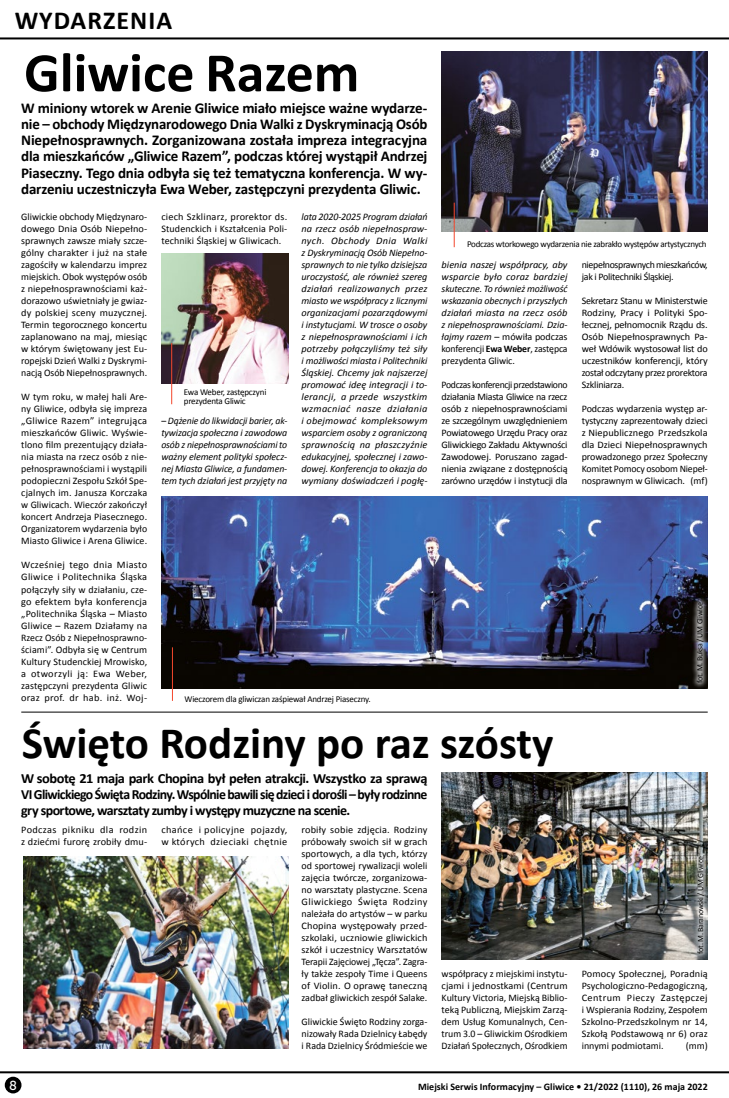
<style>
.page{position:relative;width:729px;height:1098px;background:#fff}
.page>*{position:absolute;margin:0;border:0;box-sizing:border-box;transform-origin:0 0}
.t1{font:700 56px "Calibri";color:#000}
.t2{font:700 45px "Calibri";color:#000}
.t3{font:700 26px "Calibri";letter-spacing:.04em;color:#000}
.t4{font:700 15px/16px "Calibri";letter-spacing:-.01em;color:#000;text-align:justify}
.t5{font:700 14px/16px "Calibri";letter-spacing:-.045em;color:#000;text-align:justify}
.t6{font:13px "Museo Sans 500";color:#fff}
.t7{font:10px/12px "Calibri";color:#000;text-align:justify}
.t8{font:italic 10px/12px "Calibri";letter-spacing:-.005em;color:#000;text-align:justify}
.t9{font:700 10px "Calibri";color:#000}
.t10{font:10px/12px "Calibri";letter-spacing:-.03em;color:#000}
.t11{font:10px/12px "Calibri";letter-spacing:.03em;color:#000}
.t12{font:9px/9px "Calibri";letter-spacing:-.03em;color:#000}
.t13{font:8px "Calibri";letter-spacing:-.03em;color:#000}
.s1{font-style:normal}
.s2{font-weight:700;font-style:normal}
</style>
<div class="page">
<hr style="left:0;top:1070px;width:729px;height:2px;background:#000">
<div style="left:5px;top:1076px;width:16px;height:16px;background:#000;border-radius:50%"></div>
<hr style="left:0;top:37px;width:729px;height:2px;background:#000">
<hr style="left:21px;top:711px;width:686px;height:1px;background:#000">
<img style="left:441px;top:772px;width:266px;height:186px">
<img style="left:23px;top:856px;width:265px;height:192px">
<img style="left:161px;top:496px;width:546px;height:192px">
<img style="left:161px;top:254px;width:127px;height:129px">
<img style="left:441px;top:51px;width:266px;height:180px">
<div style="left:690px;top:596px;width:19px;height:92px;background:#fff;opacity:.75"></div>
<div style="left:691px;top:849px;width:19px;height:110px;background:#fff;opacity:.75"></div>
<hr style="left:454px;top:202px;width:1px;height:45px;background:#f4472c">
<hr style="left:172px;top:647px;width:1px;height:53px;background:#f4472c">
<hr style="left:171px;top:343px;width:1px;height:61px;background:#f4472c">
<h3 class="t3" style="left:15px;top:4px;width:159px">WYDARZENIA</h3>
<h1 class="t1" style="left:24px;top:37px;width:337px">Gliwice Razem</h1>
<p class="t4" style="left:21px;top:100px;width:407px">W miniony wtorek w Arenie Gliwice miało miejsce ważne wydarze&shy;nie – obchody Międzynarodowego Dnia Walki z Dyskryminacją Osób Niepełnosprawnych. Zorganizowana została impreza integracyjna dla mieszkańców „Gliwice Razem”, podczas której wystąpił Andrzej Piaseczny. Tego dnia odbyła się też tematyczna konferencja. W wy&shy;darzeniu uczestniczyła Ewa Weber, zastępczyni prezydenta Gliwic.</p>
<p class="t7" style="left:21px;top:211px;width:127px">Gliwickie obchody Międzynaro&shy;dowego Dnia Osób Niepełno&shy;sprawnych zawsze miały szcze&shy;gólny charakter i już na stałe zagościły w kalendarzu imprez miejskich. Obok występów osób z niepełnosprawnościami każ&shy;dorazowo uświetniały je gwiaz&shy;dy polskiej sceny muzycznej.<br>Termin tegorocznego koncertu zaplanowano na maj, miesiąc w którym świętowany jest Eu&shy;ropejski Dzień Walki z Dyskrymi&shy;nacją Osób Niepełnosprawnych.</p>
<p class="t7" style="left:21px;top:391px;width:127px">W tym roku, w małej hali Are&shy;ny Gliwice, odbyła się impreza „Gliwice Razem” integrująca mieszkańców Gliwic. Wyświe&shy;tlono film prezentujący działa&shy;nia miasta na rzecz osób z nie&shy;pełnosprawnościami i wystąpili podopieczni Zespołu Szkół Spe&shy;cjalnych im. Janusza Korczaka w Gliwicach. Wieczór zakończył koncert Andrzeja Piasecznego.<br>Organizatorem wydarzenia było Miasto Gliwice i Arena Gliwice.</p>
<p class="t7" style="left:21px;top:559px;width:127px">Wcześniej tego dnia Miasto Gliwice i Politechnika Śląska połączyły siły w działaniu, cze&shy;go efektem była konferencja „Politechnika Śląska – Miasto Gliwice – Razem Działamy na Rzecz Osób z Niepełnosprawno&shy;ściami”. Odbyła się w Centrum Kultury Studenckiej Mrowisko, a otworzyli ją: Ewa Weber, zastępczyni prezydenta Gliwic oraz prof. dr hab. inż. Woj-</p>
<p class="t8" style="left:301px;top:210px;width:127px">lata 2020-2025 Program działań na rzecz osób niepełnospraw&shy;nych. Obchody Dnia Walki z Dyskryminacją Osób Niepełno&shy;sprawnych to nie tylko dzisiejsza uroczystość, ale również szereg działań realizowanych przez miasto we współpracy z licznymi organizacjami pozarządowymi i instytucjami. W trosce o osoby z niepełnosprawnościami i ich potrzeby połączyliśmy też siły i możliwości miasta i Politechniki Śląskiej. Chcemy jak najszerzej promować ideę integracji i to&shy;lerancji, a przede wszystkim wzmacniać nasze działania i obejmować kompleksowym wsparciem osoby z ograniczoną sprawnością na płaszczyźnie edukacyjnej, społecznej i zawo&shy;dowej. Konferencja to okazja do wymiany doświadczeń i pogłę-</p>
<p class="t7" style="left:161px;top:211px;width:127px">ciech Szklinarz, prorektor ds.<br>Studenckich i Kształcenia Poli&shy;techniki Śląskiej w Gliwicach.</p>
<p class="t12" style="left:184px;top:387px;width:84px">Ewa Weber, zastępczyni prezydenta Gliwic</p>
<p class="t8" style="left:161px;top:414px;width:127px"><span class="s1">–</span> Dążenie do likwidacji barier, ak&shy;tywizacja społeczna i zawodowa osób z niepełnosprawnościami to ważny element polityki społecz&shy;nej Miasta Gliwice, a fundamen&shy;tem tych działań jest przyjęty na</p>
<p class="t12" style="left:184px;top:694px;width:188px">Wieczorem dla gliwiczan zaśpiewał Andrzej Piaseczny.</p>
<p class="t12" style="left:467px;top:240px;width:241px">Podczas wtorkowego wydarzenia nie zabrakło występów artystycznych</p>
<p class="t8" style="left:441px;top:258px;width:127px">bienia naszej współpracy, aby wsparcie było coraz bardziej skuteczne. To również możliwość wskazania obecnych i przyszłych działań miasta na rzecz osób z niepełnosprawnościami. Dzia&shy;łajmy razem <span class="s1">– mówiła podczas konferencji</span> <span class="s2">Ewa Weber</span><span class="s1">, zastępca prezydenta Gliwic.</span></p>
<p class="t7" style="left:441px;top:379px;width:127px">Podczas konferencji przedstawiono działania Miasta Gliwice na rzecz osób z niepełnosprawnościami ze szczególnym uwzględnieniem Powiatowego Urzędu Pracy oraz Gliwickiego Zakładu Aktywności Zawodowej. Poruszano zagad&shy;nienia związane z dostępnością zarówno urzędów i instytucji dla</p>
<p class="t10" style="left:581px;top:259px;width:127px">niepełnosprawnych mieszkańców, jak i Politechniki Śląskiej.</p>
<p class="t7" style="left:581px;top:295px;width:127px">Sekretarz Stanu w Ministerstwie Rodziny, Pracy i Polityki Spo&shy;łecznej, pełnomocnik Rządu ds.<br>Osób Niepełnosprawnych Pa&shy;weł Wdówik wystosował list do uczestników konferencji, który został odczytany przez prorektora Szkliniarza.</p>
<p class="t7" style="left:581px;top:403px;width:127px">Podczas wydarzenia występ ar&shy;tystyczny zaprezentowały dzieci z Niepublicznego Przedszkola dla Dzieci Niepełnosprawnych prowadzonego przez Społeczny Komitet Pomocy osobom Niepeł&shy;nosprawnym w Gliwicach. (mf)</p>
<p class="t13" style="left:694px;top:683px;width:82px;rotate:-90deg">fot. M. Buksa / UM Gliwice</p>
<h2 class="t2" style="left:22px;top:714px;width:533px">Święto Rodziny po raz szósty</h2>
<h3 class="t5" style="left:21px;top:770px;width:407px">W sobotę 21 maja park Chopina był pełen atrakcji. Wszystko za sprawą VI Gliwickiego Święta Rodziny. Wspólnie bawili się dzieci i dorośli – były rodzinne gry sportowe, warsztaty zumby i występy muzyczne na scenie.</h3>
<p class="t7" style="left:21px;top:823px;width:127px">Podczas pikniku dla rodzin z dziećmi furorę zrobiły dmu-</p>
<p class="t11" style="left:161px;top:823px;width:127px">chańce i policyjne pojazdy, w których dzieciaki chętnie</p>
<p class="t7" style="left:301px;top:823px;width:127px">robiły sobie zdjęcia. Rodziny próbowały swoich sił w grach sportowych, a dla tych, którzy od sportowej rywalizacji woleli zajęcia twórcze, zorganizowa&shy;no warsztaty plastyczne. Scena Gliwickiego Święta Rodziny należała do artystów – w parku Chopina występowały przed&shy;szkolaki, uczniowie gliwickich szkół i uczestnicy Warsztatów Terapii Zajęciowej „Tęcza”. Zagra&shy;ły także zespoły Time i Queens of Violin. O oprawę taneczną zadbał gliwickich zespół Salake.</p>
<p class="t7" style="left:301px;top:1015px;width:127px">Gliwickie Święto Rodziny zorga&shy;nizowały Rada Dzielnicy Łabędy i Rada Dzielnicy Śródmieście we</p>
<p class="t13" style="left:695px;top:953px;width:99px;rotate:-90deg">fot. M. Baranowski / UM Gliwice</p>
<p class="t7" style="left:441px;top:967px;width:127px">współpracy z miejskimi instytu&shy;cjami i jednostkami (Centrum Kultury Victoria, Miejską Biblio&shy;teką Publiczną, Miejskim Zarzą&shy;dem Usług Komunalnych, Cen&shy;trum 3.0 – Gliwickim Ośrodkiem Działań Społecznych, Ośrodkiem</p>
<p class="t7" style="left:581px;top:967px;width:127px">Pomocy Społecznej, Poradnią Psychologiczno-Pedagogiczną, Centrum Pieczy Zastępczej i Wspierania Rodziny, Zespołem Szkolno-Przedszkolnym nr 14, Szkołą Podstawową nr 6) oraz innymi podmiotami.</p>
<p class="t7" style="left:686px;top:1039px;width:23px">(mm)</p>
<h3 class="t6" style="left:9px;top:1077px;width:9px">8</h3>
<p class="t9" style="left:418px;top:1079px;width:291px">Miejski Serwis Informacyjny – Gliwice • 21/2022 (1110), 26 maja 2022</p>
</div>
